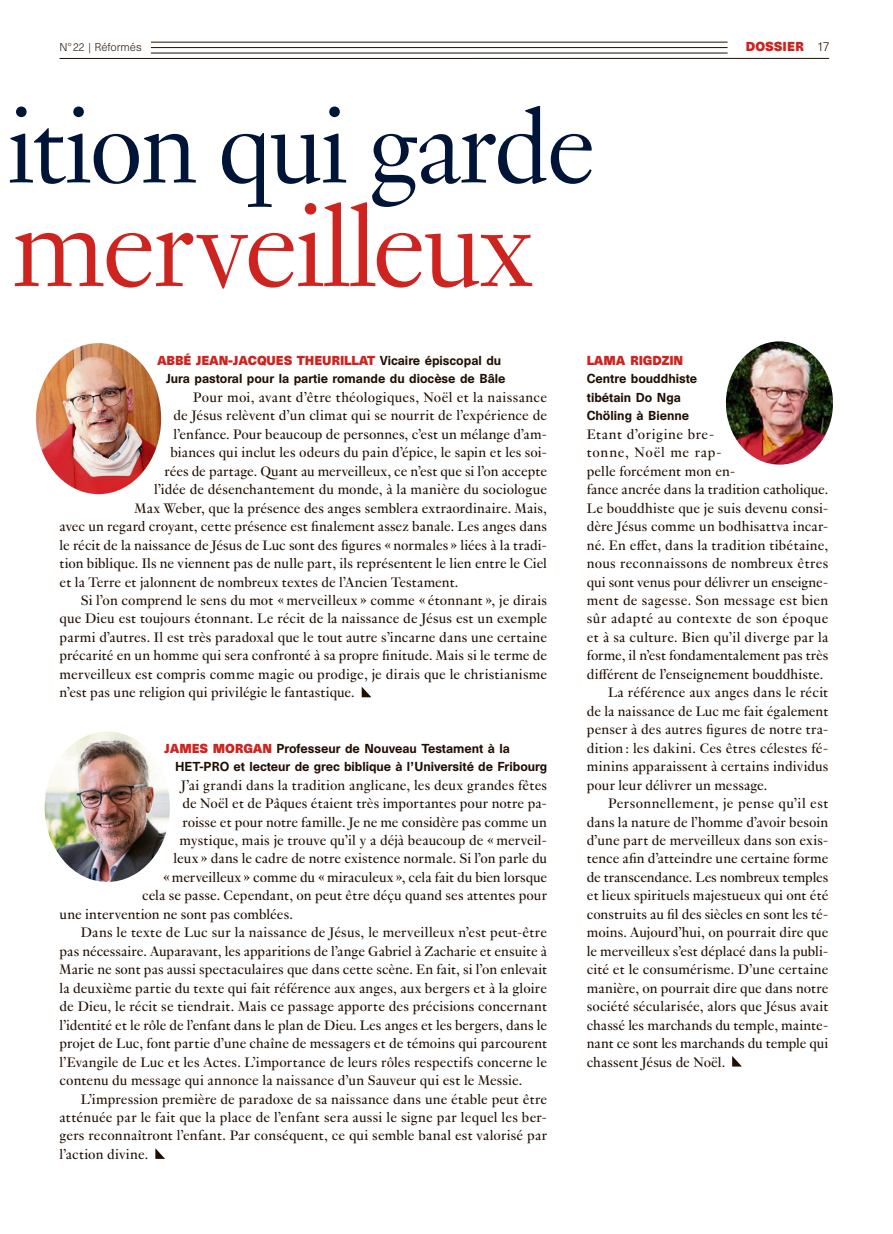
<style>
.page{position:relative;width:893px;height:1234px;background:#fff}
.page>*{position:absolute;margin:0;border:0;box-sizing:border-box;transform-origin:0 0}
.t1{font:300 123px "Genath";letter-spacing:-.03em;color:#cd2420}
.t2{font:300 112.5px "Genath";letter-spacing:-.03em;color:#001437}
.REF_Texte_indd{font:15px/18.5px "Genath";letter-spacing:.005em;color:#200e00;text-align:justify}
.REF_Texte_indd-2{font:500 12px "Unica SB";color:#200e00}
.REF_Texte_indd-3{font:700 12px "Unica SB";letter-spacing:-.01em;color:#cd2420}
.t3{font:300 10.5px "Unica SB";color:#200e00}
.s1{font-weight:300;color:#200e00}
.s2{font-weight:500;color:#200e00}
.s3{font-weight:700;color:#cd2420}
</style>
<div class="page">
<svg style="left:362px;top:687px;width:9px;height:10px"></svg>
<svg style="left:732px;top:1056px;width:10px;height:10px"></svg>
<svg style="left:155px;top:1148px;width:10px;height:10px"></svg>
<img style="left:726px;top:341px;width:107px;height:123px">
<img style="left:45px;top:731px;width:125px;height:150px">
<img style="left:36px;top:343px;width:125px;height:151px">
<hr style="left:60px;top:58px;width:769px;height:1px;background:#200e00">
<hr style="left:151px;top:53px;width:577px;height:1px;background:#200e00">
<hr style="left:151px;top:47px;width:577px;height:1px;background:#200e00">
<hr style="left:151px;top:42px;width:577px;height:1px;background:#200e00">
<p class="t3" style="left:60px;top:41px;width:84px">N° 22 | Réformés</p>
<p class="REF_Texte_indd-3" style="left:746px;top:39px;width:85px">DOSSIER <span class="s1">17</span></p>
<h2 class="t2" style="left:7px;top:68px;width:591px">ition qui garde</h2>
<h1 class="t1" style="left:11px;top:160px;width:524px">merveilleux</h1>
<p class="REF_Texte_indd-3" style="left:157px;top:353px;width:346px">ABBÉ JEAN-JACQUES THEURILLAT <span class="s2">Vicaire épiscopal du</span></p>
<p class="REF_Texte_indd-2" style="left:166px;top:371px;width:341px">Jura pastoral pour la partie romande du diocèse de Bâle</p>
<p class="REF_Texte_indd" style="left:193px;top:387px;width:355px">Pour moi, avant d’être théologiques, Noël et la naissance</p>
<p class="REF_Texte_indd" style="left:174px;top:405px;width:375px">de Jésus relèvent d’un climat qui se nourrit de l’expérience de</p>
<p class="REF_Texte_indd" style="left:174px;top:423px;width:375px">l’enfance. Pour beaucoup de personnes, c’est un mélange d’am-</p>
<p class="REF_Texte_indd" style="left:171px;top:442px;width:378px">biances qui inclut les odeurs du pain d’épice, le sapin et les soi-</p>
<p class="REF_Texte_indd" style="left:165px;top:460px;width:384px">rées de partage. Quant au merveilleux, ce n’est que si l’on accepte</p>
<p class="REF_Texte_indd" style="left:154px;top:479px;width:394px">l’idée de désenchantement du monde, à la manière du sociologue</p>
<p class="REF_Texte_indd" style="left:135px;top:497px;width:414px">Max Weber, que la présence des anges semblera extraordinaire. Mais,</p>
<p class="REF_Texte_indd" style="left:60px;top:516px;width:489px">avec un regard croyant, cette présence est finalement assez banale. Les anges dans</p>
<p class="REF_Texte_indd" style="left:60px;top:534px;width:489px">le récit de la naissance de Jésus de Luc sont des figures « normales » liées à la tradi-</p>
<p class="REF_Texte_indd" style="left:60px;top:553px;width:489px">tion biblique. Ils ne viennent pas de nulle part, ils représentent le lien entre le Ciel</p>
<p class="REF_Texte_indd" style="left:60px;top:571px;width:400px">et la Terre et jalonnent de nombreux textes de l’Ancien Testament.</p>
<p class="REF_Texte_indd" style="left:60px;top:589px;width:489px;text-indent:21px">Si l’on comprend le sens du mot « merveilleux » comme « étonnant », je dirais que Dieu est toujours étonnant. Le récit de la naissance de Jésus est un exemple parmi d’autres. Il est très paradoxal que le tout autre s’incarne dans une certaine précarité en un homme qui sera confronté à sa propre finitude. Mais si le terme de merveilleux est compris comme magie ou prodige, je dirais que le christianisme n’est pas une religion qui privilégie le fantastique.</p>
<p class="REF_Texte_indd-2" style="left:165px;top:740px;width:347px"><span class="s3">JAMES MORGAN</span> Professeur de Nouveau Testament à la</p>
<p class="REF_Texte_indd-2" style="left:175px;top:759px;width:374px">HET-PRO et lecteur de grec biblique à l’Université de Fribourg</p>
<p class="REF_Texte_indd" style="left:181px;top:774px;width:368px">J’ai grandi dans la tradition anglicane, les deux grandes fêtes</p>
<p class="REF_Texte_indd" style="left:183px;top:792px;width:366px">de Noël et de Pâques étaient très importantes pour notre pa-</p>
<p class="REF_Texte_indd" style="left:183px;top:811px;width:366px">roisse et pour notre famille. Je ne me considère pas comme un</p>
<p class="REF_Texte_indd" style="left:180px;top:829px;width:369px">mystique, mais je trouve qu’il y a déjà beaucoup de « merveil-</p>
<p class="REF_Texte_indd" style="left:174px;top:848px;width:375px">leux » dans le cadre de notre existence normale. Si l’on parle du</p>
<p class="REF_Texte_indd" style="left:163px;top:866px;width:386px">« merveilleux » comme du « miraculeux », cela fait du bien lorsque</p>
<p class="REF_Texte_indd" style="left:142px;top:885px;width:407px">cela se passe. Cependant, on peut être déçu quand ses attentes pour</p>
<p class="REF_Texte_indd" style="left:60px;top:903px;width:235px">une intervention ne sont pas comblées.</p>
<p class="REF_Texte_indd" style="left:60px;top:922px;width:489px;text-indent:21px">Dans le texte de Luc sur la naissance de Jésus, le merveilleux n’est peut-être pas nécessaire. Auparavant, les apparitions de l’ange Gabriel à Zacharie et ensuite à Marie ne sont pas aussi spectaculaires que dans cette scène. En fait, si l’on enlevait la deuxième partie du texte qui fait référence aux anges, aux bergers et à la gloire de Dieu, le récit se tiendrait. Mais ce passage apporte des précisions concernant l’identité et le rôle de l’enfant dans le plan de Dieu. Les anges et les bergers, dans le projet de Luc, font partie d’une chaîne de messagers et de témoins qui parcourent l’Evangile de Luc et les Actes. L’importance de leurs rôles respectifs concerne le contenu du message qui annonce la naissance d’un Sauveur qui est le Messie.</p>
<p class="REF_Texte_indd" style="left:60px;top:1088px;width:489px;text-indent:21px">L’impression première de paradoxe de sa naissance dans une étable peut être atténuée par le fait que la place de l’enfant sera aussi le signe par lequel les ber&shy;gers reconnaîtront l’enfant. Par conséquent, ce qui semble banal est valorisé par l’action divine.</p>
<p class="REF_Texte_indd-3" style="left:587px;top:353px;width:98px">LAMA RIGDZIN</p>
<p class="REF_Texte_indd-2" style="left:587px;top:371px;width:112px">Centre bouddhiste</p>
<p class="REF_Texte_indd-2" style="left:587px;top:390px;width:96px">tibétain Do Nga</p>
<p class="REF_Texte_indd-2" style="left:587px;top:408px;width:104px">Chöling à Bienne</p>
<p class="REF_Texte_indd" style="left:587px;top:423px;width:243px;text-align:left">Etant d’origine bre-<br>tonne, Noël me rap-<br>pelle forcément mon en-<br>fance ancrée dans la tradition catholique.<br>Le bouddhiste que je suis devenu consi&shy;dère Jésus comme un bodhisattva incar&shy;né. En effet, dans la tradition tibétaine, nous reconnaissons de nombreux êtres qui sont venus pour délivrer un enseigne&shy;ment de sagesse. Son message est bien sûr adapté au contexte de son époque et à sa culture. Bien qu’il diverge par la forme, il n’est fondamentalement pas très différent de l’enseignement bouddhiste.</p>
<p class="REF_Texte_indd" style="left:587px;top:682px;width:243px;text-indent:21px">La référence aux anges dans le récit de la naissance de Luc me fait également penser à des autres figures de notre tra&shy;dition : les dakini. Ces êtres célestes fé&shy;minins apparaissent à certains individus pour leur délivrer un message.</p>
<p class="REF_Texte_indd" style="left:587px;top:792px;width:243px;text-indent:21px">Personnellement, je pense qu’il est dans la nature de l’homme d’avoir besoin d’une part de merveilleux dans son exis&shy;tence afin d’atteindre une certaine forme de transcendance. Les nombreux temples et lieux spirituels majestueux qui ont été construits au fil des siècles en sont les té&shy;moins. Aujourd’hui, on pourrait dire que le merveilleux s’est déplacé dans la publi&shy;cité et le consumérisme. D’une certaine manière, on pourrait dire que dans notre société sécularisée, alors que Jésus avait chassé les marchands du temple, mainte&shy;nant ce sont les marchands du temple qui chassent Jésus de Noël.</p>
</div>
